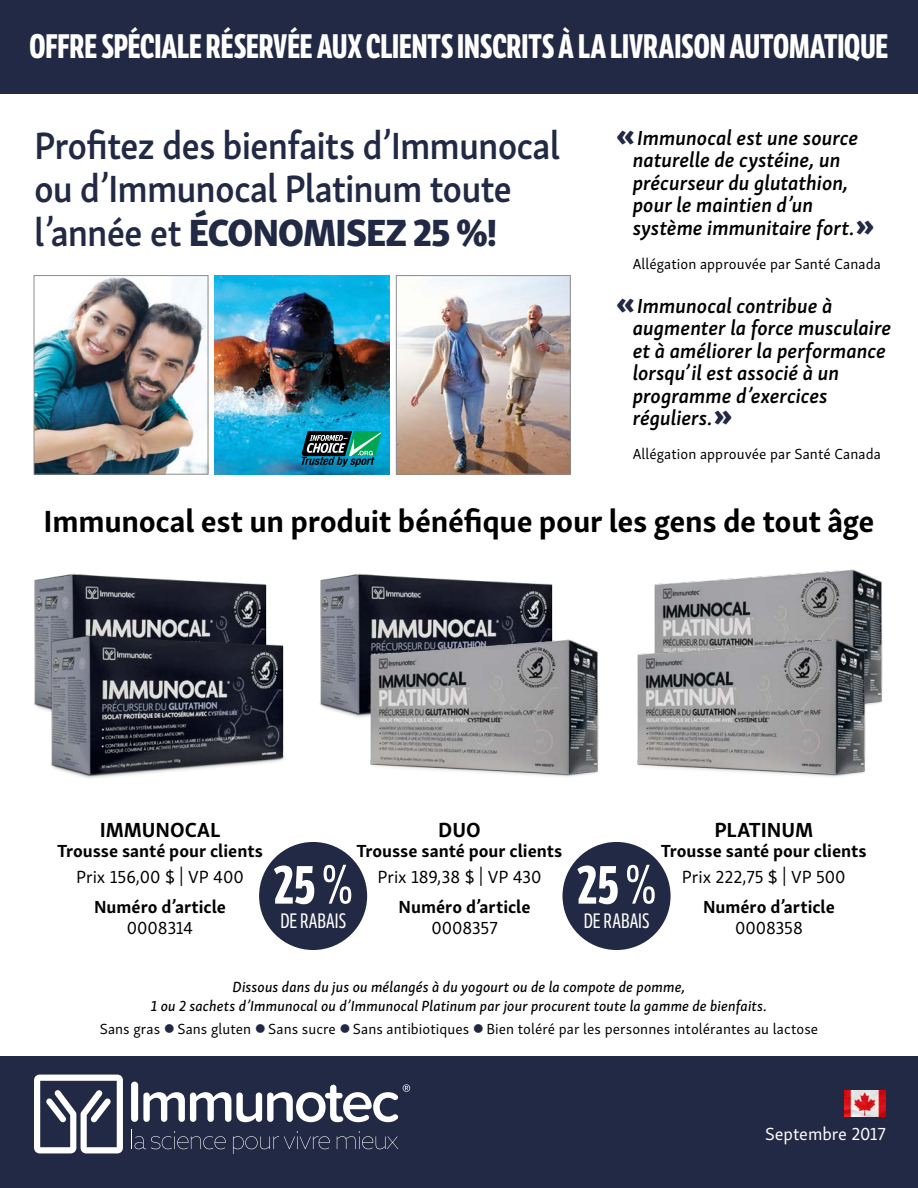
<style>
.page{position:relative;width:918px;height:1188px;background:#fff}
.page>*{position:absolute;margin:0;border:0;box-sizing:border-box;transform-origin:0 0}
.t1{font:700 54px "LFT Etica Compressed";color:#fff}
.t2{font:600 39px/43.5px "Skolar Sans";letter-spacing:-.025em;color:#222944;scale:.95 1}
.t3{font:700 33px "LFT Etica Compressed";letter-spacing:-.005em;color:#fff}
.t4{font:700 31.5px "Skolar Sans";letter-spacing:-.01em;color:#000}
.t5{font:italic 600 21px/22.5px "Skolar Sans";color:#000}
.t6{font:700 21px "Skolar Sans";letter-spacing:-.005em;color:#000}
.t7{font:20.25px "LFT Etica Compressed";color:#fff}
.item-codes{font:700 18px "Skolar Sans";color:#000}
.item-codes-2{font:18px "Skolar Sans";letter-spacing:-.005em;color:#000}
.t8{font:18px "Skolar Sans";letter-spacing:-.005em;color:#fff}
.t9{font:15px "Skolar Sans";letter-spacing:.005em;color:#000}
.t10{font:15px/19.5px "Skolar Sans Me It";letter-spacing:.005em;color:#000;text-align:center}
.s1{font-family:"Skolar Sans Eb";font-weight:400}
.s2{font-family:"Skolar Sans Eb";font-weight:400;font-style:normal;font-size:30px;color:#222944}
.s3{font-weight:400}
.s4{color:#222944}
</style>
<div class="page">
<div style="left:0;top:1056px;width:918px;height:132px;background:#222944"></div>
<img style="left:34px;top:573px;width:233px;height:50px">
<img style="left:34px;top:623px;width:250px;height:155px">
<img style="left:654px;top:569px;width:229px;height:63px">
<img style="left:637px;top:632px;width:246px;height:145px">
<img style="left:320px;top:573px;width:233px;height:143px">
<img style="left:352px;top:632px;width:247px;height:145px">
<div style="left:0;top:0;width:918px;height:94px;background:#222944"></div>
<div style="left:563px;top:842px;width:108px;height:108px;background:#222944;border-radius:50%"></div>
<div style="left:259px;top:842px;width:108px;height:108px;background:#222944;border-radius:50%"></div>
<div style="left:131px;top:1082px;width:7px;height:40px;background:#fff;border-radius:3px"></div>
<svg style="left:34px;top:1075px;width:89px;height:78px"></svg>
<svg style="left:134px;top:1131px;width:92px;height:18px"></svg>
<svg style="left:337px;top:1131px;width:61px;height:18px"></svg>
<svg style="left:233px;top:1131px;width:97px;height:22px"></svg>
<svg style="left:143px;top:1084px;width:267px;height:38px"></svg>
<img style="left:398px;top:277px;width:171px;height:195px">
<div style="left:396px;top:275px;width:175px;height:199px;border:1px solid #8b8d8d"></div>
<img style="left:36px;top:277px;width:170px;height:195px">
<div style="left:34px;top:275px;width:174px;height:199px;border:1px solid #8b8d8d"></div>
<img style="left:215px;top:275px;width:174px;height:199px">
<svg style="left:302px;top:431px;width:79px;height:36px;background:#2a7470"></svg>
<img style="left:844px;top:1090px;width:42px;height:26px">
<p class="t3" style="left:29px;top:27px;width:861px">OFFRE SPÉCIALE RÉSERVÉE AUX CLIENTS INSCRITS À LA LIVRAISON AUTOMATIQUE</p>
<p class="t2" style="left:34px;top:120px;width:555px">Profitez des bienfaits d’Immunocal ou d’Immunocal Platinum toute l’année et <span class="s1">ÉCONOMISEZ 25 %!</span></p>
<p class="t5" style="left:633px;top:125px;width:243px;text-indent:-16px"><span class="s2">«</span>Immunocal est une source naturelle de cystéine, un précurseur du glutathion, pour le maintien d’un système immunitaire fort.<span class="s2">»</span></p>
<p class="t9" style="left:633px;top:252px;width:250px">Allégation approuvée par Santé Canada</p>
<p class="t5" style="left:633px;top:293px;width:260px;text-indent:-16px"><span class="s2">«</span>Immunocal contribue à augmenter la force musculaire et à améliorer la performance lorsqu’il est associé à un programme d’exercices réguliers.<span class="s2">»</span></p>
<p class="t9" style="left:633px;top:443px;width:250px">Allégation approuvée par Santé Canada</p>
<p class="t4" style="left:44px;top:496px;width:832px">Immunocal est un produit bénéfique pour les gens de tout âge</p>
<p class="t6" style="left:100px;top:813px;width:122px">IMMUNOCAL</p>
<p class="item-codes" style="left:57px;top:836px;width:208px">Trousse santé pour clients</p>
<p class="item-codes-2" style="left:76px;top:864px;width:169px">Prix 156,00 $ | VP 400</p>
<p class="item-codes" style="left:94px;top:892px;width:133px">Numéro d’article</p>
<p class="item-codes-2" style="left:127px;top:914px;width:68px">0008314</p>
<p class="t6" style="left:438px;top:813px;width:44px">DUO</p>
<p class="item-codes" style="left:356px;top:836px;width:208px">Trousse santé pour clients</p>
<p class="item-codes-2" style="left:377px;top:864px;width:166px">Prix 189,38 $ | VP 430</p>
<p class="item-codes" style="left:399px;top:892px;width:133px">Numéro d’article</p>
<p class="item-codes-2" style="left:431px;top:914px;width:68px">0008357</p>
<p class="t1" style="left:273px;top:852px;width:81px">25 <span class="s3">%</span></p>
<p class="t7" style="left:280px;top:909px;width:67px">DE RABAIS</p>
<p class="t6" style="left:714px;top:813px;width:100px">PLATINUM</p>
<p class="item-codes" style="left:661px;top:836px;width:208px">Trousse santé pour clients</p>
<p class="item-codes-2" style="left:682px;top:864px;width:165px">Prix 222,75 $ | VP 500</p>
<p class="item-codes" style="left:703px;top:892px;width:133px">Numéro d’article</p>
<p class="item-codes-2" style="left:735px;top:914px;width:69px">0008358</p>
<p class="t1" style="left:577px;top:852px;width:81px">25 <span class="s3">%</span></p>
<p class="t7" style="left:584px;top:909px;width:67px">DE RABAIS</p>
<p class="t10" style="left:151px;top:976px;width:618px">Dissous dans du jus ou mélangés à du yogourt ou de la compote de pomme,<br>1 ou 2 sachets d’Immunocal ou d’Immunocal Platinum par jour procurent toute la gamme de bienfaits.</p>
<p class="t9" style="left:100px;top:1017px;width:720px">Sans gras <span class="s4">●</span> Sans gluten <span class="s4">●</span> Sans sucre <span class="s4">●</span> Sans antibiotiques <span class="s4">●</span> Bien toléré par les personnes intolérantes au lactose</p>
<p class="t8" style="left:765px;top:1120px;width:122px">Septembre 2017</p>
</div>
